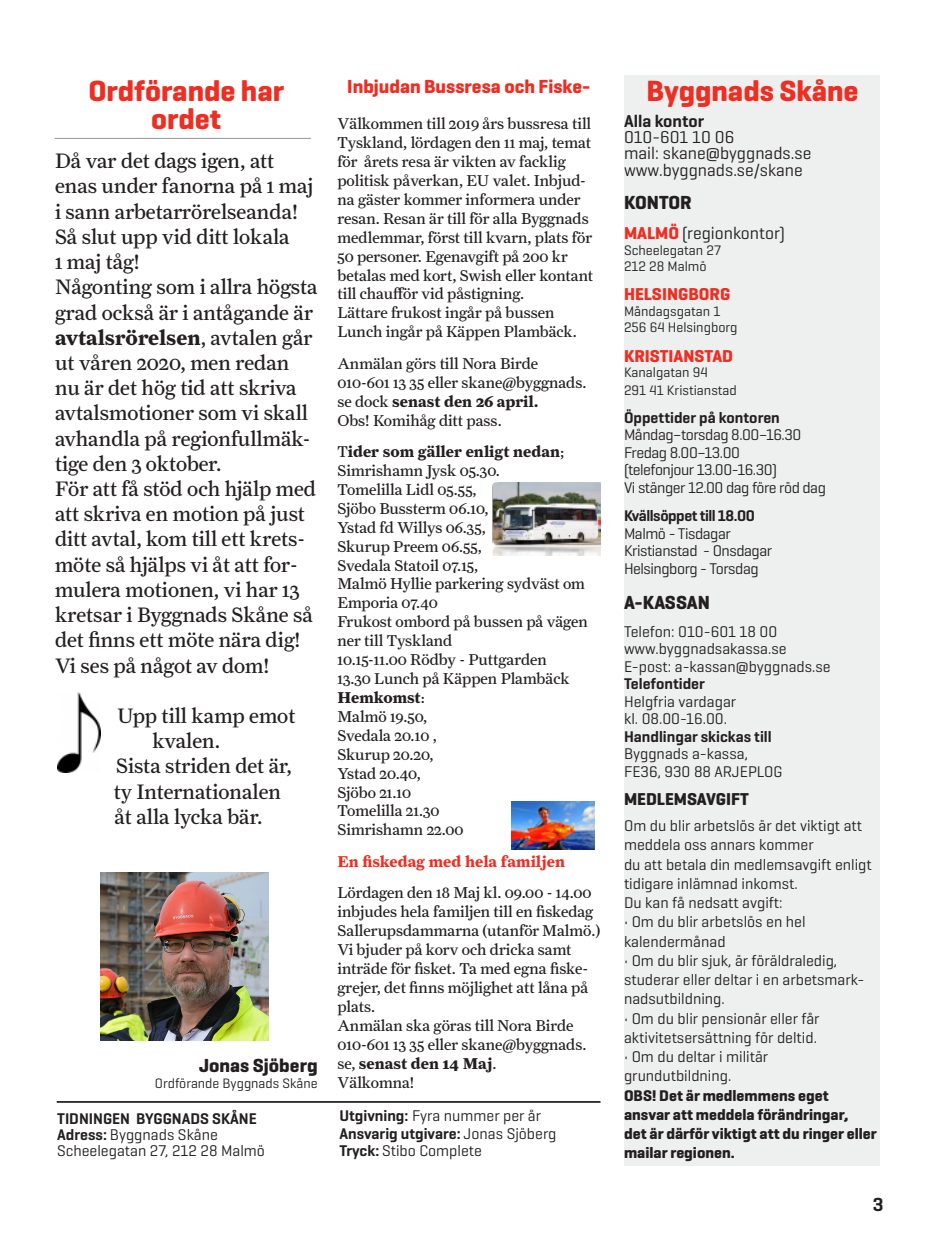
<style>
.page{position:relative;width:943px;height:1241px;background:#fff}
.page>*{position:absolute;margin:0;border:0;box-sizing:border-box;transform-origin:0 0}
.Rubrik_1{font:700 29.75px/28px "Geogrotesque";color:#ee2e22;text-align:center}
.t1{font:21px/25.2px "Farnham Text";color:#231f20}
.t2{font:700 19.25px "Geogrotesque";color:#ee2e22}
.redrutabold{font:700 19.25px "Geogrotesque";color:#231f20}
.Byline_1{font:700 19.25px "Geogrotesque";color:#231f20}
.redruta{font:17.5px "Geogrotesque";color:#231f20}
.redrutabold-2{font:700 17.5px "Geogrotesque";color:#ee2e22}
.t3{font:700 17.5px "Geogrotesque";color:#231f20}
.redruta-2{font:600 17.5px "Geogrotesque";color:#231f20}
.t4{font:15.75px/18.9px "Farnham Text";color:#231f20}
.redruta-3{font:15.75px/19.2px "Geogrotesque";color:#231f20}
.redruta-4{font:15.75px/17.5px "Geogrotesque";letter-spacing:-.03em;color:#231f20}
.t5{font:700 15.75px/19.2px "Geogrotesque";color:#231f20}
.redruta-5{font:600 15.75px "Geogrotesque";color:#231f20}
.redrutabold-3{font:15.75px/17.5px "Geogrotesque";color:#231f20}
.t6{font:700 15.75px "Farnham Text";color:#231f20}
.t7{font:700 15.75px "Farnham Text";color:#ee2e22}
.Bildtext{font:600 15.75px "Geogrotesque";color:#231f20}
.redruta-6{font:600 15.75px "Geogrotesque";letter-spacing:-.03em;color:#231f20}
.redruta-7{font:14px/17.5px "Geogrotesque";color:#231f20}
.Byline_2{font:13.83px "Geogrotesque";color:#231f20}
.s1{font-weight:700;color:#ee2e22}
.s2{font-weight:600}
.s3{font-weight:700}
.s4{font-weight:400}
</style>
<div class="page">
<div style="left:624px;top:75px;width:255px;height:1090px;background:#eeefef"></div>
<hr style="left:55px;top:138px;width:256px;height:1px;background:#939598">
<img style="left:100px;top:872px;width:168px;height:167px">
<hr style="left:57px;top:1100px;width:543px;height:2px;background:#231f20">
<img style="left:512px;top:801px;width:83px;height:48px">
<img style="left:492px;top:482px;width:108px;height:74px">
<img style="left:57px;top:692px;width:43px;height:80px">
<p class="Rubrik_1" style="left:88px;top:77px;width:197px">Ordförande har ordet</p>
<p class="Rubrik_1" style="left:646px;top:77px;width:214px">Byggnads Skåne</p>
<p class="t2" style="left:347px;top:75px;width:245px">Inbjudan Bussresa och Fiske-</p>
<p class="redruta-2" style="left:624px;top:110px;width:82px">Alla kontor</p>
<p class="redruta" style="left:624px;top:126px;width:112px">010-601 10 06</p>
<p class="redruta" style="left:624px;top:142px;width:189px">mail: skane@byggnads.se</p>
<p class="redruta" style="left:624px;top:159px;width:180px">www.byggnads.se/skane</p>
<p class="redrutabold" style="left:624px;top:191px;width:69px">KONTOR</p>
<p class="redruta" style="left:624px;top:222px;width:162px"><span class="s1">MALMÖ</span> (regionkontor)</p>
<p class="redruta-7" style="left:624px;top:241px;width:98px">Scheelegatan 27</p>
<p class="redruta-7" style="left:624px;top:256px;width:84px">212 28 Malmö</p>
<p class="redrutabold-2" style="left:624px;top:283px;width:108px">HELSINGBORG</p>
<p class="redruta-7" style="left:624px;top:302px;width:98px">Måndagsgatan 1</p>
<p class="redruta-7" style="left:624px;top:318px;width:115px">256 64 Helsingborg</p>
<p class="redrutabold-2" style="left:624px;top:345px;width:111px">KRISTIANSTAD</p>
<p class="redruta-7" style="left:624px;top:363px;width:114px">Kanalgatan 94<br>291 41 Kristianstad</p>
<p class="redruta-5" style="left:624px;top:407px;width:157px">Öppettider på kontoren</p>
<p class="redruta-4" style="left:624px;top:426px;width:179px">Måndag–torsdag 8.00–16.30<br>Fredag 8.00–13.00 (telefonjour 13.00-16.30)</p>
<p class="redruta-4" style="left:624px;top:478px;width:203px">Vi stänger 12.00 dag före röd dag</p>
<p class="redruta-6" style="left:624px;top:505px;width:132px">Kvällsöppet till 18.00</p>
<p class="redruta-4" style="left:624px;top:524px;width:108px">Malmö - Tisdagar</p>
<p class="redruta-4" style="left:624px;top:541px;width:150px">Kristianstad - Onsdagar</p>
<p class="redruta-4" style="left:624px;top:559px;width:136px">Helsingborg - Torsdag</p>
<p class="redrutabold" style="left:624px;top:590px;width:87px">A-KASSAN</p>
<p class="redruta-3" style="left:624px;top:622px;width:164px;line-height:17.5px">Telefon: 010-601 18 00 www.byggnadsakassa.se</p>
<p class="redruta-3" style="left:624px;top:656px;width:208px">E-post: a-kassan@byggnads.se</p>
<p class="redrutabold-3" style="left:624px;top:674px;width:114px"><span class="s2">Telefontider<br></span>Helgfria vardagar kl. 08.00-16.00.</p>
<p class="redruta-5" style="left:624px;top:726px;width:149px">Handlingar skickas till</p>
<p class="redruta-3" style="left:624px;top:744px;width:160px;line-height:17.5px">Byggnads a-kassa,<br>FE36, 930 88 ARJEPLOG</p>
<p class="t3" style="left:624px;top:787px;width:126px">MEDLEMSAVGIFT</p>
<p class="redruta-3" style="left:624px;top:815px;width:249px">Om du blir arbetslös är det viktigt att meddela oss annars kommer<br>du att betala din medlemsavgift enligt tidigare inlämnad inkomst.<br>Du kan få nedsatt avgift:</p>
<p class="redruta-3" style="left:624px;top:911px;width:183px">• Om du blir arbetslös en hel kalendermånad</p>
<p class="redruta-3" style="left:624px;top:950px;width:242px">• Om du blir sjuk, är föräldraledig, studerar eller deltar i en arbetsmark&shy;nadsutbildning.</p>
<p class="redruta-3" style="left:624px;top:1007px;width:197px">• Om du blir pensionär eller får aktivitetsersättning för deltid.</p>
<p class="redruta-3" style="left:624px;top:1046px;width:146px">• Om du deltar i militär grundutbildning.</p>
<p class="t5" style="left:624px;top:1085px;width:206px">OBS! Det är medlemmens eget</p>
<p class="t5" style="left:624px;top:1104px;width:254px">ansvar att meddela förändringar,<br>det är därför viktigt att du ringer eller mailar regionen.</p>
<p class="t4" style="left:337px;top:114px;width:257px">Välkommen till 2019 års bussresa till Tyskland, lördagen den 11 maj, temat för årets resa är vikten av facklig politisk påverkan, EU valet. Inbjud&shy;na gäster kommer informera under resan. Resan är till för alla Byggnads medlemmar, först till kvarn, plats för 50 personer. Egenavgift på 200 kr betalas med kort, Swish eller kontant till chaufför vid påstigning.</p>
<p class="t4" style="left:337px;top:303px;width:219px">Lättare frukost ingår på bussen</p>
<p class="t4" style="left:337px;top:322px;width:241px">Lunch ingår på Käppen Plambäck.</p>
<p class="t4" style="left:337px;top:354px;width:250px">Anmälan görs till Nora Birde<br>010-601 13 35 eller skane@byggnads. se dock <span class="s3">senast den 26 april.<br></span>Obs! Komihåg ditt pass.</p>
<p class="t6" style="left:337px;top:442px;width:228px"><span class="s4">T</span>ider som gäller enligt nedan<span class="s4">;</span></p>
<p class="t4" style="left:337px;top:461px;width:164px">Simrishamn Jysk 05.30.</p>
<p class="t4" style="left:337px;top:480px;width:141px">Tomelilla Lidl 05.55,</p>
<p class="t4" style="left:337px;top:498px;width:153px">Sjöbo Bussterm 06.10,</p>
<p class="t4" style="left:337px;top:517px;width:150px">Ystad fd Willys 06.35,</p>
<p class="t4" style="left:337px;top:536px;width:146px">Skurup Preem 06.55,</p>
<p class="t4" style="left:337px;top:555px;width:142px">Svedala Statoil 07.15,</p>
<p class="t4" style="left:337px;top:574px;width:249px">Malmö Hyllie parkering sydväst om<br>Emporia 07.40</p>
<p class="t4" style="left:337px;top:612px;width:252px">Frukost ombord på bussen på vägen ner till Tyskland</p>
<p class="t4" style="left:337px;top:650px;width:211px">10.15-11.00 Rödby - Puttgarden</p>
<p class="t4" style="left:337px;top:669px;width:234px">13.30 Lunch på Käppen Plambäck</p>
<p class="t6" style="left:337px;top:687px;width:89px">Hemkomst<span class="s4">:</span></p>
<p class="t4" style="left:337px;top:706px;width:91px">Malmö 19.50,</p>
<p class="t4" style="left:337px;top:725px;width:101px">Svedala 20.10 ,<br>Skurup 20.20,</p>
<p class="t4" style="left:337px;top:763px;width:85px">Ystad 20.40,</p>
<p class="t4" style="left:337px;top:782px;width:75px">Sjöbo 21.10</p>
<p class="t4" style="left:337px;top:801px;width:104px">Tomelilla 21.30</p>
<p class="t4" style="left:337px;top:820px;width:128px">Simrishamn 22.00</p>
<p class="t7" style="left:337px;top:851px;width:229px">En fiskedag med hela familjen</p>
<p class="t4" style="left:337px;top:883px;width:264px">Lördagen den 18 Maj kl. 09.00 - 14.00 inbjudes hela familjen till en fiskedag<br>Sallerupsdammarna (utanför Malmö.)</p>
<p class="t4" style="left:337px;top:939px;width:252px">Vi bjuder på korv och dricka samt inträde för fisket. Ta med egna fiske&shy;grejer, det finns möjlighet att låna på plats.</p>
<p class="t4" style="left:337px;top:1015px;width:250px">Anmälan ska göras till Nora Birde<br>010-601 13 35 eller skane@byggnads. se, <span class="s3">senast den 14 Maj</span>.</p>
<p class="t4" style="left:337px;top:1072px;width:78px">Välkomna!</p>
<p class="t1" style="left:55px;top:148px;width:260px">Då var det dags igen, att enas under fanorna på 1 maj i sann arbetarrörelseanda!</p>
<p class="t1" style="left:55px;top:224px;width:236px">Så slut upp vid ditt lokala<br>1 maj tåg!</p>
<p class="t1" style="left:55px;top:274px;width:264px">Någonting som i allra högsta grad också är i antågande är <span class="s3">avtalsrörelsen</span>, avtalen går ut våren 2020, men redan nu är det hög tid att skriva avtalsmotioner som vi skall avhandla på regionfullmäk&shy;tige den 3 oktober.</p>
<p class="t1" style="left:55px;top:476px;width:263px">För att få stöd och hjälp med att skriva en motion på just ditt avtal, kom till ett krets&shy;möte så hjälps vi åt att for&shy;mulera motionen, vi har 13 kretsar i Byggnads Skåne så det finns ett möte nära dig!</p>
<p class="t1" style="left:55px;top:652px;width:216px">Vi ses på något av dom!</p>
<p class="t1" style="left:152px;top:702px;width:144px;text-indent:-35px">Upp till kamp emot kvalen.</p>
<p class="t1" style="left:116px;top:753px;width:177px">Sista striden det är,</p>
<p class="t1" style="left:114px;top:778px;width:169px">ty Internationalen</p>
<p class="t1" style="left:114px;top:803px;width:150px">åt alla lycka bär.</p>
<p class="Byline_1" style="left:199px;top:1053px;width:120px">Jonas Sjöberg</p>
<p class="Byline_2" style="left:155px;top:1074px;width:164px">Ordförande Byggnads Skåne</p>
<p class="Bildtext" style="left:57px;top:1108px;width:201px">TIDNINGEN BYGGNADS SKÅNE</p>
<p class="redruta-3" style="left:57px;top:1124px;width:162px"><span class="s2">Adress:</span> Byggnads Skåne</p>
<p class="redruta-3" style="left:57px;top:1139px;width:209px">Scheelegatan 27, 212 28 Malmö</p>
<p class="redruta-3" style="left:339px;top:1105px;width:203px"><span class="s2">Utgivning:</span> Fyra nummer per år</p>
<p class="redruta-5" style="left:339px;top:1123px;width:219px">Ansvarig utgivare: <span class="s4">Jonas Sjöberg</span></p>
<p class="redruta-3" style="left:339px;top:1140px;width:144px"><span class="s2">Tryck:</span> Stibo Complete</p>
</div>
